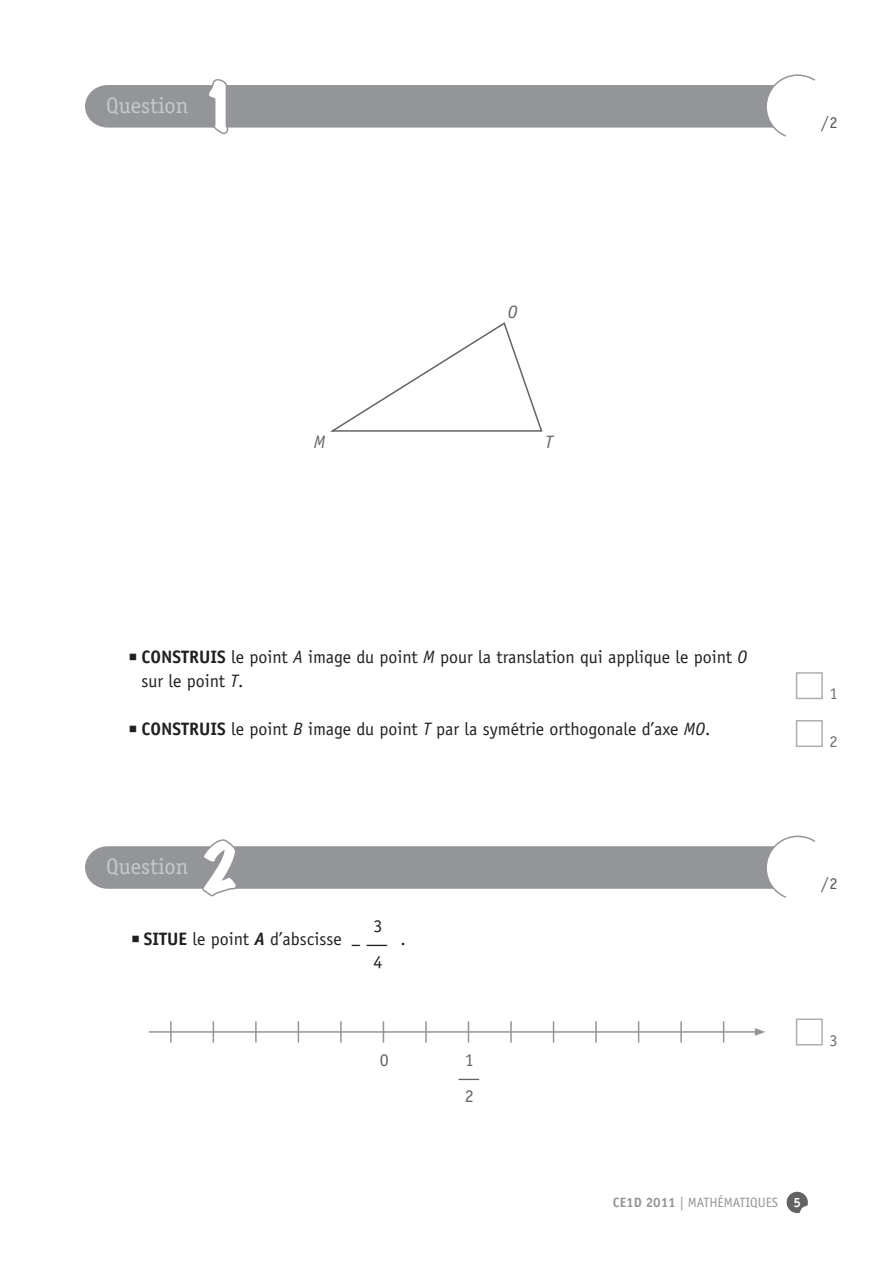
<style>
.page{position:relative;width:893px;height:1263px;background:#fff}
.page>*{position:absolute;margin:0;border:0;box-sizing:border-box;transform-origin:0 0}
.t1{font:expanded 60px "Marker Felt";color:#fff}
.t2{font:22.5px "Officina Serif";color:#c7c8ca}
.BLOC_QUESTION{font:18px/24px "Officina Sans";color:#231f20}
.t3{font:italic 18px "Officina Sans";color:#636366}
.t4{font:18px "Officina Sans";color:#636366}
.t5{font:18px "Officina Sans";color:#636366;scale:2.5 1}
.t6{font:16.5px "Officina Serif";color:#57585a}
.t7{font:16.5px "Officina Sans";color:#6c6d70}
.t8{font:13.5px "Officina Sans";color:#939598}
.s1{font-weight:700}
.s2{font-style:italic}
.s3{font-weight:700;font-style:italic}
.s4{font-family:"Officina Serif";font-weight:700;color:#fff}
</style>
<div class="page">
<svg style="left:787px;top:1192px;width:21px;height:21px"></svg>
<svg style="left:85px;top:74px;width:730px;height:63px"></svg>
<div style="left:796px;top:672px;width:27px;height:27px;border:2px solid #adaeb2"></div>
<div style="left:796px;top:720px;width:27px;height:27px;border:2px solid #adaeb2"></div>
<svg style="left:330px;top:322px;width:213px;height:110px"></svg>
<hr style="left:149px;top:1031px;width:608px;height:2px;background:#939598">
<svg style="left:755px;top:1028px;width:10px;height:8px"></svg>
<hr style="left:170px;top:1021px;width:2px;height:21px;background:#939598">
<svg style="left:213px;top:1021px;width:1px;height:21px"></svg>
<hr style="left:255px;top:1021px;width:2px;height:21px;background:#939598">
<svg style="left:298px;top:1021px;width:1px;height:21px"></svg>
<hr style="left:340px;top:1021px;width:2px;height:21px;background:#939598">
<svg style="left:383px;top:1021px;width:1px;height:21px"></svg>
<hr style="left:425px;top:1021px;width:2px;height:21px;background:#939598">
<svg style="left:468px;top:1021px;width:1px;height:21px"></svg>
<hr style="left:510px;top:1021px;width:2px;height:21px;background:#939598">
<svg style="left:553px;top:1021px;width:1px;height:21px"></svg>
<hr style="left:595px;top:1021px;width:2px;height:21px;background:#939598">
<svg style="left:638px;top:1021px;width:1px;height:21px"></svg>
<hr style="left:680px;top:1021px;width:2px;height:21px;background:#939598">
<svg style="left:723px;top:1021px;width:1px;height:21px"></svg>
<svg style="left:85px;top:835px;width:730px;height:63px"></svg>
<div style="left:796px;top:1018px;width:27px;height:27px;border:2px solid #adaeb2"></div>
<p class="t2" style="left:106px;top:92px;width:84px">Question</p>
<p class="t1" style="left:200px;top:63px;width:40px">1</p>
<p class="t3" style="left:508px;top:301px;width:11px">O</p>
<p class="t3" style="left:314px;top:432px;width:13px">M</p>
<p class="t3" style="left:545px;top:432px;width:9px">T</p>
<p class="t6" style="left:821px;top:112px;width:18px">/2</p>
<p class="BLOC_QUESTION" style="left:141px;top:645px;width:607px;text-indent:-13px">○ <span class="s1">CONSTRUIS</span> le point <span class="s2">A</span> image du point <span class="s2">M</span> pour la translation qui applique le point <span class="s2">O </span>sur le point <span class="s2">T</span>.</p>
<p class="BLOC_QUESTION" style="left:129px;top:717px;width:583px">○ <span class="s1">CONSTRUIS</span> le point <span class="s2">B</span> image du point <span class="s2">T</span> par la symétrie orthogonale d’axe <span class="s2">MO</span>.</p>
<p class="t7" style="left:829px;top:684px;width:10px">1</p>
<p class="t7" style="left:829px;top:732px;width:10px">2</p>
<p class="t2" style="left:106px;top:854px;width:84px">Question</p>
<p class="t1" style="left:200px;top:824px;width:40px">2</p>
<p class="BLOC_QUESTION" style="left:373px;top:914px;width:10px">3</p>
<p class="BLOC_QUESTION" style="left:352px;top:932px;width:38px">− −</p>
<p class="BLOC_QUESTION" style="left:373px;top:950px;width:10px">4</p>
<p class="BLOC_QUESTION" style="left:131px;top:927px;width:212px">○ <span class="s1">SITUE</span> le point <span class="s3">A</span> d’abscisse</p>
<p class="BLOC_QUESTION" style="left:400px;top:927px;width:7px">.</p>
<p class="t4" style="left:380px;top:1049px;width:10px">0</p>
<p class="t4" style="left:465px;top:1049px;width:10px">1</p>
<p class="t5" style="left:458px;top:1067px;width:10px">−</p>
<p class="t4" style="left:465px;top:1085px;width:10px">2</p>
<p class="t6" style="left:821px;top:873px;width:18px">/2</p>
<p class="t7" style="left:829px;top:1030px;width:10px">3</p>
<p class="t8" style="left:613px;top:1194px;width:190px"><span class="s1">CE1D 2011</span> | MATHÉMATIQUES <span class="s4">5</span></p>
</div>
